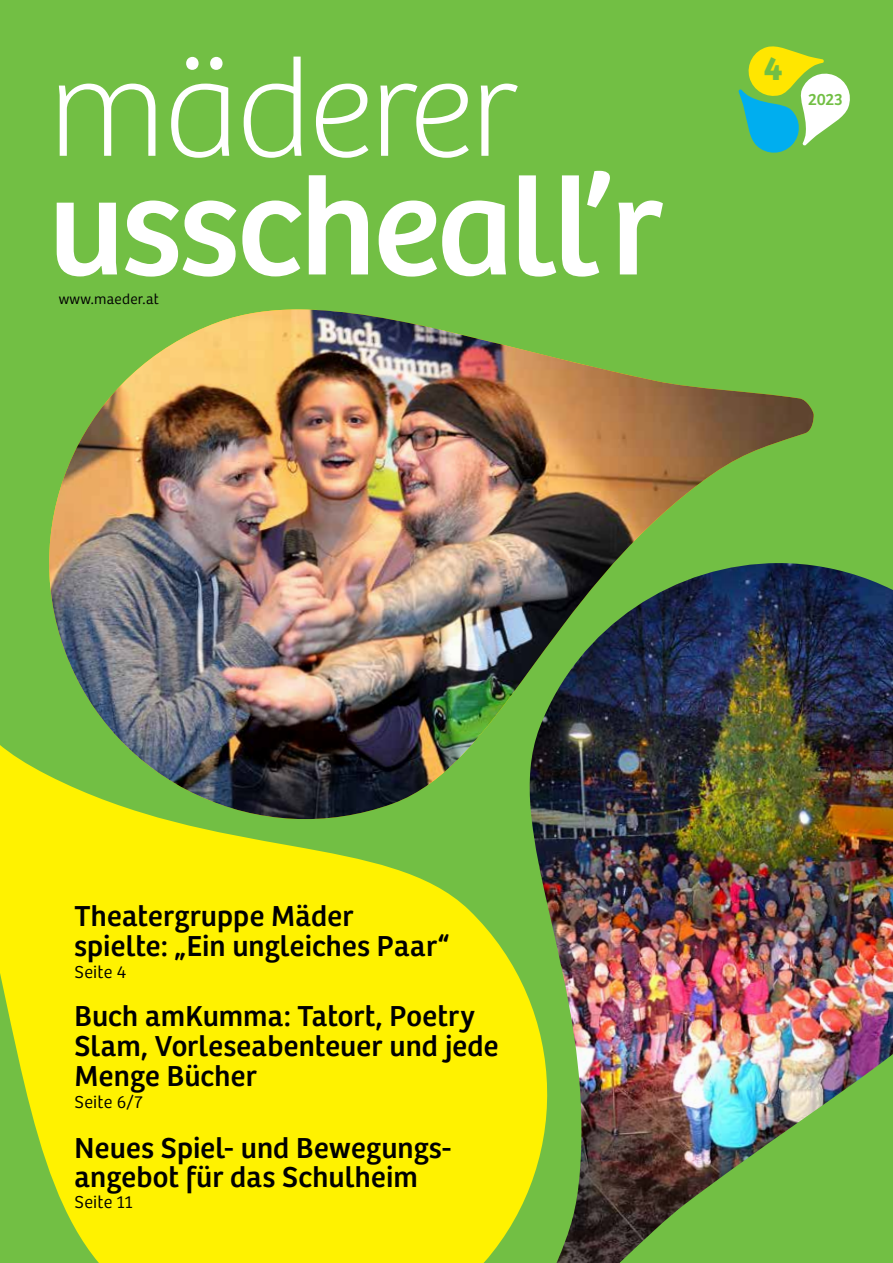
<style>
.page{position:relative;width:893px;height:1263px;background:#72bf44}
.page>*{position:absolute;margin:0;border:0;box-sizing:border-box;transform-origin:0 0}
.t1{font:700 34.35px "Bree";color:#72bf44}
.t2{font:30px/30px "Bree";letter-spacing:.005em;color:#000}
.t3{font:300 18px "Bree";letter-spacing:.025em;color:#000}
.t4{font:16.95px "Bree";color:#72bf44}
.t5{font:300 15px "Bree";letter-spacing:.02em;color:#000}
</style>
<div class="page">
<svg style="left:57px;top:171px;width:606px;height:106px"></svg>
<svg style="left:59px;top:57px;width:459px;height:101px"></svg>
<svg style="left:738px;top:46px;width:112px;height:107px"></svg>
<img style="left:49px;top:309px;width:765px;height:387px">
<svg style="left:500px;top:529px;width:314px;height:34px"></svg>
<img style="left:500px;top:563px;width:393px;height:700px">
<svg style="left:0;top:696px;width:573px;height:567px;fill:#fff200"></svg>
<p class="t5" style="left:59px;top:291px;width:102px">www.maeder.at</p>
<p class="t2" style="left:74px;top:902px;width:376px">Theatergruppe Mäder spielte: „Ein ungleiches Paar“</p>
<p class="t3" style="left:74px;top:962px;width:53px">Seite 4</p>
<p class="t2" style="left:74px;top:1001px;width:426px">Buch amKumma: Tatort, Poetry<br>Slam, Vorleseabenteuer und jede<br>Menge Bücher</p>
<p class="t3" style="left:74px;top:1091px;width:70px">Seite 6/7</p>
<p class="t2" style="left:74px;top:1134px;width:377px;line-height:28.5px">Neues Spiel- und Bewegungs&shy;angebot für das Schulheim</p>
<p class="t3" style="left:74px;top:1192px;width:60px">Seite 11</p>
<p class="t1" style="left:763px;top:47px;width:21px">4</p>
<p class="t4" style="left:808px;top:90px;width:36px">2023</p>
</div>
